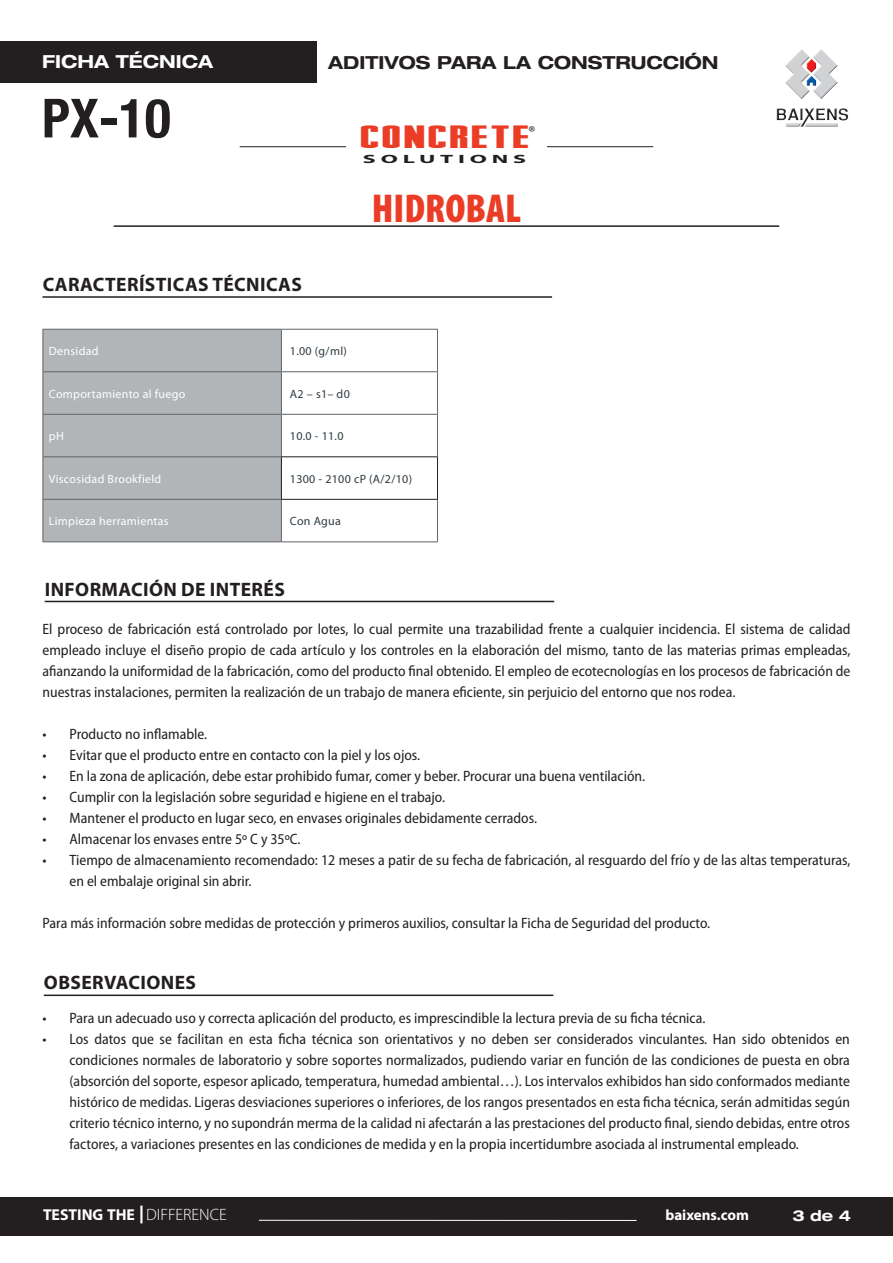
<style>
.page{position:relative;width:893px;height:1263px;background:#fff}
.page>*{position:absolute;margin:0;border:0;box-sizing:border-box;transform-origin:0 0}
.t1{font:700 condensed 54px "Helvetica Neue LT Com";color:#231f20}
.t2{font:900 condensed 40.5px "Myriad Pro";color:#eb3d26}
.t3{font:33px "Stark";color:#eb3d26;scale:1.5 1}
.t4{font:21px "Minion Pro";color:#231f20}
.t5{font:700 19.5px "Myriad Pro";letter-spacing:.02em;color:#231f20}
.t6{font:700 expanded 18px "Helvetica Neue";color:#231f20}
.t7{font:700 expanded 18px "Helvetica Neue LT Pro";color:#fff}
.t8{font:700 15.75px "Myriad Pro";color:#fff}
.t9{font:semi-condensed 15px/21px "Myriad Pro";color:#231f20;text-align:justify}
.t10{font:700 15px "Myriad Pro";color:#fff}
.t11{font:700 expanded 15px "Helvetica Neue LT Pro";color:#fff}
.t12{font:12px "Myriad Pro";letter-spacing:.025em;color:#fff}
.t13{font:12px "Myriad Pro";letter-spacing:.025em;color:#2f3b41}
.t14{font:700 12px "Myriad Pro";letter-spacing:.2em;color:#231f20;scale:2 1}
.s1{font-weight:300;font-size:16.5px}
</style>
<div class="page">
<div style="left:0;top:42px;width:316px;height:41px;background:#231f20"></div>
<hr style="left:114px;top:225px;width:665px;height:2px;background:#231f20">
<img style="left:776px;top:49px;width:73px;height:78px">
<hr style="left:240px;top:146px;width:106px;height:1px;background:#231f20">
<hr style="left:547px;top:146px;width:106px;height:1px;background:#231f20">
<hr style="left:45px;top:601px;width:509px;height:1px;background:#231f20">
<hr style="left:43px;top:296px;width:509px;height:2px;background:#231f20">
<div style="left:44px;top:330px;width:237px;height:211px;background:#b1b5b8"></div>
<hr style="left:281px;top:329px;width:157px;height:1px;background:#636366">
<hr style="left:437px;top:330px;width:1px;height:41px;background:#636366">
<hr style="left:281px;top:371px;width:157px;height:1px;background:#636366">
<hr style="left:437px;top:372px;width:1px;height:42px;background:#636366">
<hr style="left:281px;top:414px;width:157px;height:1px;background:#636366">
<hr style="left:437px;top:415px;width:1px;height:41px;background:#636366">
<hr style="left:437px;top:500px;width:1px;height:41px;background:#636366">
<hr style="left:281px;top:541px;width:157px;height:1px;background:#636366">
<hr style="left:43px;top:329px;width:238px;height:1px;background:#636366">
<hr style="left:43px;top:330px;width:1px;height:41px;background:#636366">
<hr style="left:281px;top:330px;width:1px;height:41px;background:#636366">
<hr style="left:43px;top:371px;width:238px;height:1px;background:#636366">
<hr style="left:43px;top:372px;width:1px;height:42px;background:#636366">
<hr style="left:281px;top:372px;width:1px;height:42px;background:#636366">
<hr style="left:43px;top:414px;width:238px;height:1px;background:#636366">
<hr style="left:43px;top:415px;width:1px;height:41px;background:#636366">
<hr style="left:281px;top:415px;width:1px;height:41px;background:#636366">
<hr style="left:43px;top:456px;width:238px;height:1px;background:#636366">
<hr style="left:43px;top:457px;width:1px;height:42px;background:#636366">
<hr style="left:43px;top:499px;width:238px;height:1px;background:#636366">
<hr style="left:43px;top:500px;width:1px;height:41px;background:#636366">
<hr style="left:281px;top:500px;width:1px;height:41px;background:#636366">
<hr style="left:43px;top:541px;width:238px;height:1px;background:#636366">
<hr style="left:281px;top:457px;width:1px;height:42px;background:#231f20">
<hr style="left:281px;top:456px;width:157px;height:1px;background:#231f20">
<hr style="left:437px;top:457px;width:1px;height:42px;background:#231f20">
<hr style="left:281px;top:499px;width:157px;height:1px;background:#231f20">
<div style="left:0;top:1196px;width:893px;height:39px;background:#231f20"></div>
<hr style="left:140px;top:1205px;width:3px;height:18px;background:#fff">
<hr style="left:259px;top:1220px;width:378px;height:1px;background:#fff">
<hr style="left:44px;top:994px;width:509px;height:2px;background:#231f20">
<p class="t7" style="left:42px;top:50px;width:172px">FICHA TÉCNICA</p>
<h1 class="t1" style="left:42px;top:86px;width:130px">PX-10</h1>
<h3 class="t5" style="left:43px;top:272px;width:261px">CARACTERÍSTICAS TÉCNICAS</h3>
<p class="t6" style="left:328px;top:51px;width:392px">ADITIVOS PARA LA CONSTRUCCIÓN</p>
<h3 class="t3" style="left:361px;top:118px;width:116px">CONCRETE</h3>
<h3 class="t4" style="left:529px;top:119px;width:8px">®</h3>
<p class="t14" style="left:363px;top:151px;width:83px">SOLUTIONS</p>
<h2 class="t2" style="left:372px;top:186px;width:151px">HIDROBAL</h2>
<p class="t12" style="left:49px;top:344px;width:51px">Densidad</p>
<p class="t13" style="left:290px;top:344px;width:58px">1.00 (g/ml)</p>
<p class="t12" style="left:49px;top:386px;width:138px">Comportamiento al fuego</p>
<p class="t13" style="left:290px;top:386px;width:61px">A2 – s1– d0</p>
<p class="t12" style="left:49px;top:429px;width:16px">pH</p>
<p class="t13" style="left:290px;top:429px;width:55px">10.0 - 11.0</p>
<p class="t12" style="left:49px;top:471px;width:114px">Viscosidad Brookfield</p>
<p class="t13" style="left:290px;top:471px;width:124px">1300 - 2100 cP (A/2/10)</p>
<p class="t12" style="left:49px;top:514px;width:121px">Limpieza herramientas</p>
<p class="t13" style="left:290px;top:514px;width:53px">Con Agua</p>
<h3 class="t5" style="left:45px;top:577px;width:242px">INFORMACIÓN DE INTERÉS</h3>
<p class="t9" style="left:43px;top:619px;width:809px">El proceso de fabricación está controlado por lotes, lo cual permite una trazabilidad frente a cualquier incidencia. El sistema de calidad empleado incluye el diseño propio de cada artículo y los controles en la elaboración del mismo, tanto de las materias primas empleadas, afianzando la uniformidad de la fabricación, como del producto final obtenido. El empleo de ecotecnologías en los procesos de fabricación de nuestras instalaciones, permiten la realización de un trabajo de manera eficiente, sin perjuicio del entorno que nos rodea.</p>
<p class="t9" style="left:43px;top:724px;width:166px">• Producto no inflamable.</p>
<p class="t9" style="left:43px;top:745px;width:379px">• Evitar que el producto entre en contacto con la piel y los ojos.</p>
<p class="t9" style="left:43px;top:766px;width:604px">• En la zona de aplicación, debe estar prohibido fumar, comer y beber. Procurar una buena ventilación.</p>
<p class="t9" style="left:43px;top:787px;width:404px">• Cumplir con la legislación sobre seguridad e higiene en el trabajo.</p>
<p class="t9" style="left:43px;top:808px;width:496px">• Mantener el producto en lugar seco, en envases originales debidamente cerrados.</p>
<p class="t9" style="left:43px;top:829px;width:260px">• Almacenar los envases entre 5º C y 35ºC.</p>
<p class="t9" style="left:70px;top:850px;width:782px;text-indent:-27px">• Tiempo de almacenamiento recomendado: 12 meses a patir de su fecha de fabricación, al resguardo del frío y de las altas temperaturas, en el embalaje original sin abrir.</p>
<p class="t9" style="left:43px;top:913px;width:669px">Para más información sobre medidas de protección y primeros auxilios, consultar la Ficha de Seguridad del producto.</p>
<h3 class="t5" style="left:44px;top:970px;width:154px">OBSERVACIONES</h3>
<p class="t9" style="left:43px;top:1007px;width:664px">• Para un adecuado uso y correcta aplicación del producto, es imprescindible la lectura previa de su ficha técnica.</p>
<p class="t9" style="left:70px;top:1028px;width:782px;text-indent:-27px">• Los datos que se facilitan en esta ficha técnica son orientativos y no deben ser considerados vinculantes. Han sido obtenidos en condiciones normales de laboratorio y sobre soportes normalizados, pudiendo variar en función de las condiciones de puesta en obra (absorción del soporte, espesor aplicado, temperatura, humedad ambiental…). Los intervalos exhibidos han sido conformados mediante histórico de medidas. Ligeras desviaciones superiores o inferiores, de los rangos presentados en esta ficha técnica, serán admitidas según criterio técnico interno, y no supondrán merma de la calidad ni afectarán a las prestaciones del producto final, siendo debidas, entre otros factores, a variaciones presentes en las condiciones de medida y en la propia incertidumbre asociada al instrumental empleado.</p>
<p class="t8" style="left:43px;top:1204px;width:185px">TESTING THE <span class="s1">DIFFERENCE</span></p>
<p class="t10" style="left:665px;top:1205px;width:85px">baixens.com</p>
<p class="t11" style="left:792px;top:1205px;width:60px">3 de 4</p>
</div>
